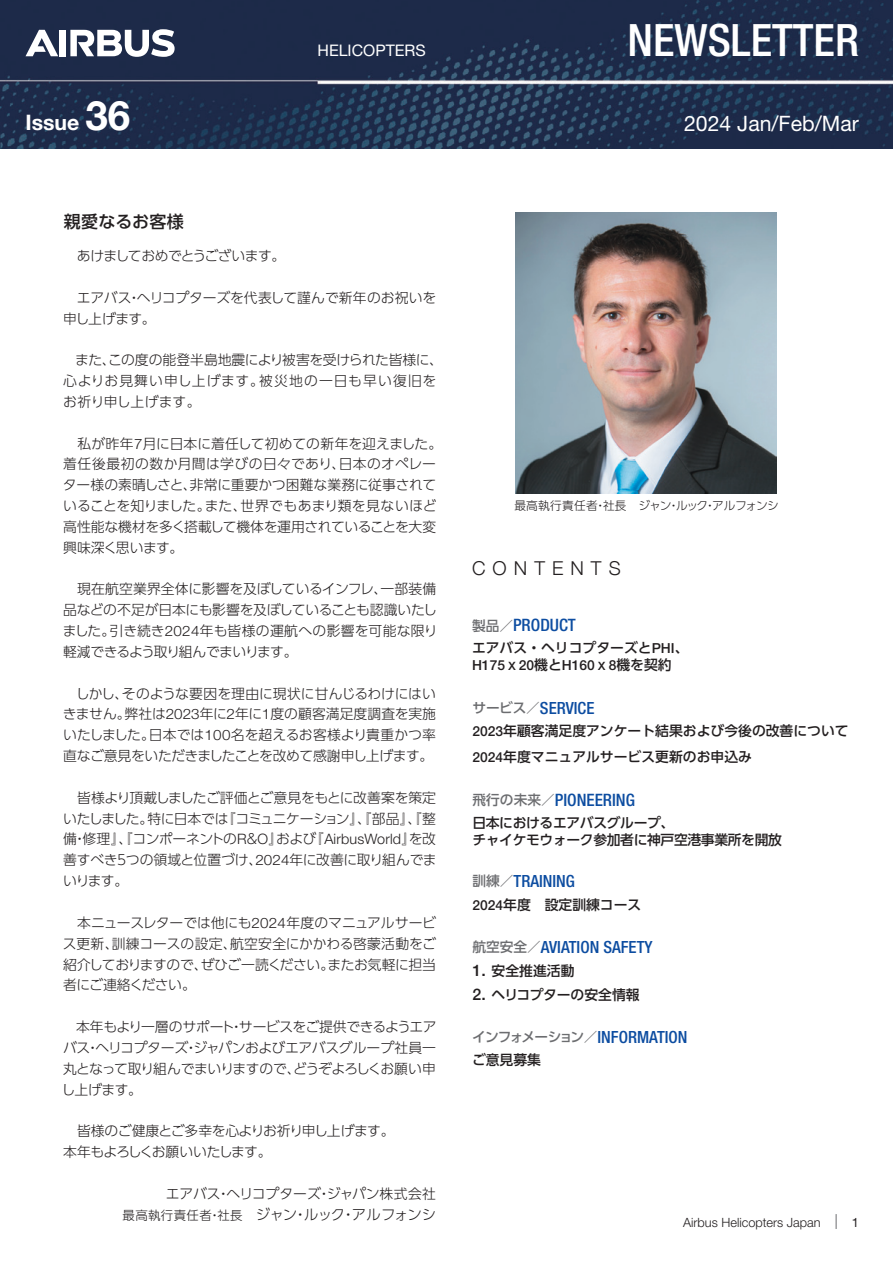
<style>
.page{position:relative;width:893px;height:1263px;background:#fff}
.page>*{position:absolute;margin:0;border:0;box-sizing:border-box;transform-origin:0 0}
.t1{font:500 condensed 44.7px "Helvetica Neue";color:#fff}
.t2{font:21.3px "Helvetica Neue";color:#fff}
.t3{font:700 21.3px "Helvetica Neue";color:#fff}
.t4{font:300 19.2px "Helvetica Neue";letter-spacing:.37em;color:#231f20}
.t5{font:500 condensed 17.1px "Helvetica Neue";color:#0d4da1}
.t6{font:500 16.95px "UD Shin Go Pro";letter-spacing:.02em;color:#231f20}
.t7{font:500 condensed 16.8px "Helvetica Neue";color:#0d4da1}
.t8{font:15.9px "Helvetica Neue";color:#fff}
.t9{font:300 14.4px "UD Shin Go Pro";letter-spacing:-.06em;color:#231f20}
.t10{font:300 13.8px/20.9px "UD Shin Go Pro";letter-spacing:-.015em;color:#231f20;text-align:justify}
.t11{font:500 13.8px/25.5px "UD Shin Go Pro";color:#231f20}
.t12{font:300 13.8px/20.9px "UD Shin Go Pro";letter-spacing:-.04em;color:#231f20}
.t13{font:500 13.8px/17px "UD Shin Go Pro";letter-spacing:-.025em;color:#231f20}
.t14{font:500 13.8px "Helvetica Neue";color:#231f20}
.t15{font:300 13.8px "UD Shin Go Pro";letter-spacing:-.045em;color:#231f20}
.t16{font:300 12.75px "Helvetica Neue";color:#231f20}
.t17{font:12.75px "Helvetica Neue";color:#231f20}
.t18{font:300 11.7px "UD Shin Go Pro";letter-spacing:-.015em;color:#231f20}
.s1{font-size:40.35px}
.s2{font-family:"Helvetica Neue";font-size:14.4px}
.s3{font-size:12.45px}
.s4{font-family:"UD Shin Go Pro";font-stretch:normal;font-size:13.65px;color:#6c6d70}
.s5{font-family:"Helvetica Neue"}
.s6{font-family:"UD Shin Go Pro"}
.s7{font-family:"Helvetica Neue";font-size:15.9px}
</style>
<div class="page">
<svg style="left:836px;top:1214px;width:1px;height:15px"></svg>
<img style="left:516px;top:213px;width:261px;height:280px">
<img style="left:0;top:0;width:893px;height:149px">
<div style="left:60px;top:30px;width:6px;height:26px;background:#fff"></div>
<svg style="left:26px;top:30px;width:32px;height:26px"></svg>
<svg style="left:70px;top:29px;width:105px;height:28px"></svg>
<h2 class="t3" style="left:26px;top:106px;width:106px">Issue <span class="s1">36</span></h2>
<p class="t6" style="left:64px;top:207px;width:122px">親愛なるお客様</p>
<p class="t8" style="left:317px;top:41px;width:110px">HELICOPTERS</p>
<p class="t15" style="left:63px;top:245px;width:224px">　あけましておめでとうございます。</p>
<p class="t10" style="left:63px;top:286px;width:375px">　エアバス・ヘリコプターズを代表して謹んで新年のお祝いを申し上げます。</p>
<p class="t10" style="left:63px;top:349px;width:381px;text-align:left;text-indent:12px">また、この度の能登半島地震により被害を受けられた皆様に、心よりお見舞い申し上げます。被災地の一日も早い復旧をお祈り申し上げます。</p>
<p class="t10" style="left:63px;top:432px;width:381px;text-align:left">　私が昨年<span class="s2">7</span>月に日本に着任して初めての新年を迎えました。着任後最初の数か月間は学びの日々であり、日本のオペレーター様の素晴しさと、非常に重要かつ困難な業務に従事されていることを知りました。また、世界でもあまり類を見ないほど高性能な機材を多く搭載して機体を運用されていることを大変興味深く思います。</p>
<p class="t10" style="left:63px;top:578px;width:376px">　現在航空業界全体に影響を及ぼしているインフレ、一部装備品などの不足が日本にも影響を及ぼしていることも認識いたしました。引き続き<span class="s2">2024</span>年も皆様の運航への影響を可能な限り軽減できるよう取り組んでまいります。</p>
<p class="t10" style="left:63px;top:682px;width:375px">　しかし、そのような要因を理由に現状に甘んじるわけにはいきません。弊社は<span class="s2">2023</span>年に<span class="s2">2</span>年に<span class="s2">1</span>度の顧客満足度調査を実施いたしました。日本では<span class="s2">100</span>名を超えるお客様より貴重かつ率直なご意見をいただきましたことを改めて感謝申し上げます。</p>
<p class="t10" style="left:63px;top:787px;width:375px">　皆様より頂戴しましたご評価とご意見をもとに改善案を策定いたしました。特に日本では『コミュニケーション』、『部品』、『整備・修理』、『コンポーネントの<span class="s2">R</span>＆<span class="s2">O</span>』および『<span class="s2">AirbusWorld</span>』を改善すべき５つの領域と位置づけ、<span class="s2">2024</span>年に改善に取り組んでまいります。</p>
<p class="t10" style="left:63px;top:912px;width:375px">　本ニュースレターでは他にも<span class="s2">2024</span>年度のマニュアルサービス更新、訓練コースの設定、航空安全にかかわる啓蒙活動をご紹介しておりますので、ぜひご一読ください。またお気軽に担当者にご連絡ください。</p>
<p class="t10" style="left:62px;top:1016px;width:376px;text-indent:14px">本年もより一層のサポート・サービスをご提供できるようエアバス・ヘリコプターズ・ジャパンおよびエアバスグループ社員一丸となって取り組んでまいりますので、どうぞよろしくお願い申し上げます。</p>
<p class="t12" style="left:63px;top:1120px;width:333px">　皆様のご健康とご多幸を心よりお祈り申し上げます。本年もよろしくお願いいたします。</p>
<p class="t10" style="left:166px;top:1182px;width:272px">エアバス・ヘリコプターズ・ジャパン株式会社</p>
<p class="t9" style="left:123px;top:1202px;width:315px"><span class="s3">最高執行責任者・社長　</span>ジャン・ルック・アルフォンシ</p>
<h1 class="t1" style="left:627px;top:14px;width:233px">NEWSLETTER</h1>
<h2 class="t2" style="left:684px;top:111px;width:176px">2024 Jan/Feb/Mar</h2>
<p class="t18" style="left:514px;top:496px;width:266px">最高執行責任者・社長 ジャン・ルック・アルフォンシ</p>
<h3 class="t4" style="left:472px;top:552px;width:150px">CONTENTS</h3>
<p class="t5" style="left:472px;top:615px;width:105px"><span class="s4">製品／</span>PRODUCT</p>
<p class="t11" style="left:472px;top:635px;width:218px">エアバス・ヘリコプターズと<span class="s5">PHI</span>、</p>
<p class="t14" style="left:472px;top:657px;width:201px">H175<span class="s6">ｘ</span>20<span class="s6">機と</span>H160<span class="s6">ｘ</span>8<span class="s6">機を契約</span></p>
<p class="t7" style="left:472px;top:698px;width:123px"><span class="s4">サービス／</span>SERVICE</p>
<p class="t11" style="left:472px;top:718px;width:378px"><span class="s5">2023</span>年顧客満足度アンケート結果および今後の改善について<br><span class="s5">2024</span>年度マニュアルサービス更新のお申込み</p>
<p class="t5" style="left:472px;top:789px;width:164px"><span class="s4">飛行の未来／</span>PIONEERING</p>
<p class="t13" style="left:472px;top:813px;width:311px">日本におけるエアバスグループ、<br>チャイケモウォーク参加者に神戸空港事業所を開放</p>
<p class="t7" style="left:472px;top:871px;width:104px"><span class="s4">訓練／</span>TRAINING</p>
<p class="t11" style="left:472px;top:891px;width:170px"><span class="s5">2024</span>年度　設定訓練コース</p>
<p class="t7" style="left:472px;top:937px;width:182px"><span class="s4">航空安全／</span>AVIATION SAFETY</p>
<p class="t11" style="left:472px;top:957px;width:104px"><span class="s7">1.</span> 安全推進活動</p>
<p class="t11" style="left:472px;top:981px;width:169px"><span class="s7">2.</span> ヘリコプターの安全情報</p>
<p class="t7" style="left:472px;top:1027px;width:217px"><span class="s4">インフォメーション／</span>INFORMATION</p>
<p class="t11" style="left:472px;top:1046px;width:71px">ご意見募集</p>
<p class="t16" style="left:683px;top:1215px;width:139px">Airbus Helicopters Japan</p>
<p class="t17" style="left:852px;top:1215px;width:9px">1</p>
</div>
